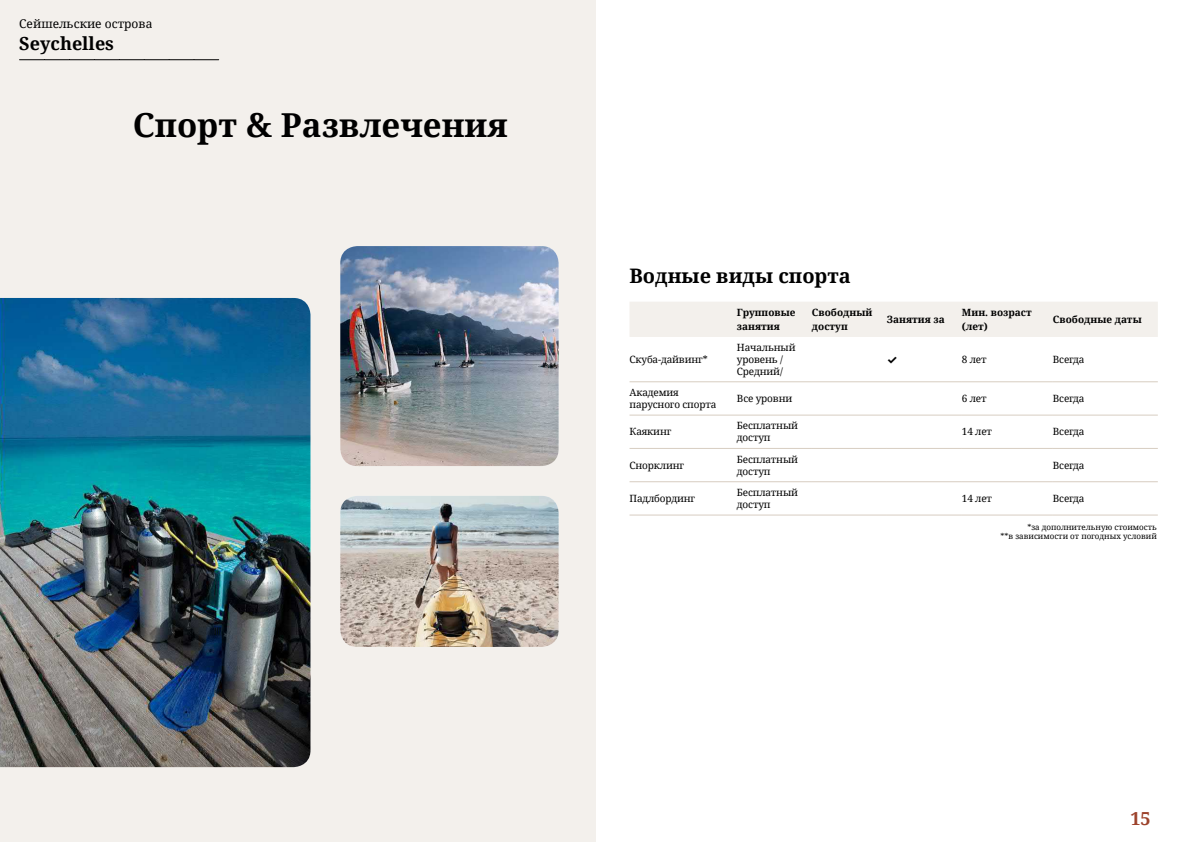
<style>
.page{position:relative;width:1191px;height:842px;background:#fff}
.page>*{position:absolute;margin:0;border:0;box-sizing:border-box;transform-origin:0 0}
.t1{font:700 33px "Noto Serif";color:#000}
.t2{font:700 20px "Noto Serif";color:#000}
.t3{font:700 18px "Noto Serif";color:#000}
.t4{font:700 18px "Noto Serif";color:#9d432c}
.t5{font:12px "Noto Serif";color:#000}
.t6{font:700 12px "Inter";color:#000}
.t7{font:10px/12px "Noto Serif";letter-spacing:-.015em;color:#000}
.t8{font:700 10px/14px "Noto Serif";color:#000}
.t9{font:8px/9.6px "Noto Serif";color:#000;text-align:right}
</style>
<div class="page">
<div style="left:0;top:0;width:595px;height:842px;background:#f3f0ec"></div>
<img style="left:340px;top:246px;width:218px;height:220px">
<img style="left:0;top:298px;width:310px;height:469px">
<img style="left:340px;top:496px;width:218px;height:151px">
<svg style="left:20px;top:59px;width:199px;height:1px"></svg>
<div style="left:630px;top:302px;width:527px;height:35px;background:#f3f0ec"></div>
<hr style="left:629px;top:381px;width:108px;height:1px;background:#d7cdc1">
<hr style="left:737px;top:381px;width:75px;height:1px;background:#d7cdc1">
<hr style="left:812px;top:381px;width:75px;height:1px;background:#d7cdc1">
<hr style="left:887px;top:381px;width:75px;height:1px;background:#d7cdc1">
<hr style="left:962px;top:381px;width:91px;height:1px;background:#d7cdc1">
<hr style="left:1053px;top:381px;width:104px;height:1px;background:#d7cdc1">
<hr style="left:629px;top:415px;width:108px;height:1px;background:#d7cdc1">
<hr style="left:737px;top:415px;width:75px;height:1px;background:#d7cdc1">
<hr style="left:812px;top:415px;width:75px;height:1px;background:#d7cdc1">
<hr style="left:887px;top:415px;width:75px;height:1px;background:#d7cdc1">
<hr style="left:962px;top:415px;width:91px;height:1px;background:#d7cdc1">
<hr style="left:1053px;top:415px;width:104px;height:1px;background:#d7cdc1">
<hr style="left:629px;top:448px;width:108px;height:1px;background:#d7cdc1">
<hr style="left:737px;top:448px;width:75px;height:1px;background:#d7cdc1">
<hr style="left:812px;top:448px;width:75px;height:1px;background:#d7cdc1">
<hr style="left:887px;top:448px;width:75px;height:1px;background:#d7cdc1">
<hr style="left:962px;top:448px;width:91px;height:1px;background:#d7cdc1">
<hr style="left:1053px;top:448px;width:104px;height:1px;background:#d7cdc1">
<hr style="left:629px;top:481px;width:108px;height:1px;background:#d7cdc1">
<hr style="left:737px;top:481px;width:75px;height:1px;background:#d7cdc1">
<hr style="left:812px;top:481px;width:75px;height:1px;background:#d7cdc1">
<hr style="left:887px;top:481px;width:75px;height:1px;background:#d7cdc1">
<hr style="left:962px;top:481px;width:91px;height:1px;background:#d7cdc1">
<hr style="left:1053px;top:481px;width:104px;height:1px;background:#d7cdc1">
<hr style="left:629px;top:514px;width:108px;height:1px;background:#d7cdc1">
<hr style="left:737px;top:514px;width:75px;height:1px;background:#d7cdc1">
<hr style="left:812px;top:514px;width:75px;height:1px;background:#d7cdc1">
<hr style="left:887px;top:514px;width:75px;height:1px;background:#d7cdc1">
<hr style="left:962px;top:514px;width:91px;height:1px;background:#d7cdc1">
<hr style="left:1053px;top:514px;width:104px;height:1px;background:#d7cdc1">
<p class="t5" style="left:19px;top:16px;width:135px">Сейшельские острова</p>
<h3 class="t3" style="left:19px;top:31px;width:96px">Seychelles</h3>
<h1 class="t1" style="left:133px;top:102px;width:376px">Спорт &amp; Развлечения</h1>
<h2 class="t2" style="left:629px;top:262px;width:223px">Водные виды спорта</h2>
<p class="t8" style="left:737px;top:305px;width:60px">Групповые занятия</p>
<p class="t8" style="left:812px;top:305px;width:62px">Свободный доступ</p>
<p class="t8" style="left:887px;top:312px;width:59px">Занятия за</p>
<p class="t8" style="left:962px;top:305px;width:71px">Мин. возраст (лет)</p>
<p class="t8" style="left:1053px;top:312px;width:90px">Свободные даты</p>
<p class="t7" style="left:629px;top:353px;width:80px">Скуба-дайвинг*</p>
<p class="t7" style="left:737px;top:341px;width:60px">Начальный уровень /<br>Средний/</p>
<p class="t6" style="left:887px;top:350px;width:12px">✓</p>
<p class="t7" style="left:962px;top:353px;width:26px">8 лет</p>
<p class="t7" style="left:1053px;top:353px;width:33px">Всегда</p>
<p class="t7" style="left:629px;top:386px;width:88px">Академия парусного спорта</p>
<p class="t7" style="left:737px;top:392px;width:57px">Все уровни</p>
<p class="t7" style="left:962px;top:392px;width:26px">6 лет</p>
<p class="t7" style="left:1053px;top:392px;width:33px">Всегда</p>
<p class="t7" style="left:629px;top:425px;width:43px">Каякинг</p>
<p class="t7" style="left:737px;top:419px;width:63px">Бесплатный доступ</p>
<p class="t7" style="left:962px;top:425px;width:32px">14 лет</p>
<p class="t7" style="left:1053px;top:425px;width:33px">Всегда</p>
<p class="t7" style="left:629px;top:459px;width:56px">Снорклинг</p>
<p class="t7" style="left:737px;top:453px;width:63px">Бесплатный доступ</p>
<p class="t7" style="left:1053px;top:459px;width:33px">Всегда</p>
<p class="t7" style="left:629px;top:492px;width:67px">Падлбординг</p>
<p class="t7" style="left:737px;top:486px;width:63px">Бесплатный доступ</p>
<p class="t7" style="left:962px;top:492px;width:32px">14 лет</p>
<p class="t7" style="left:1053px;top:492px;width:33px">Всегда</p>
<p class="t9" style="left:1000px;top:522px;width:158px">*за дополнительную стоимость<br>**в зависимости от погодных условий</p>
<h3 class="t4" style="left:1130px;top:806px;width:22px">15</h3>
</div>
